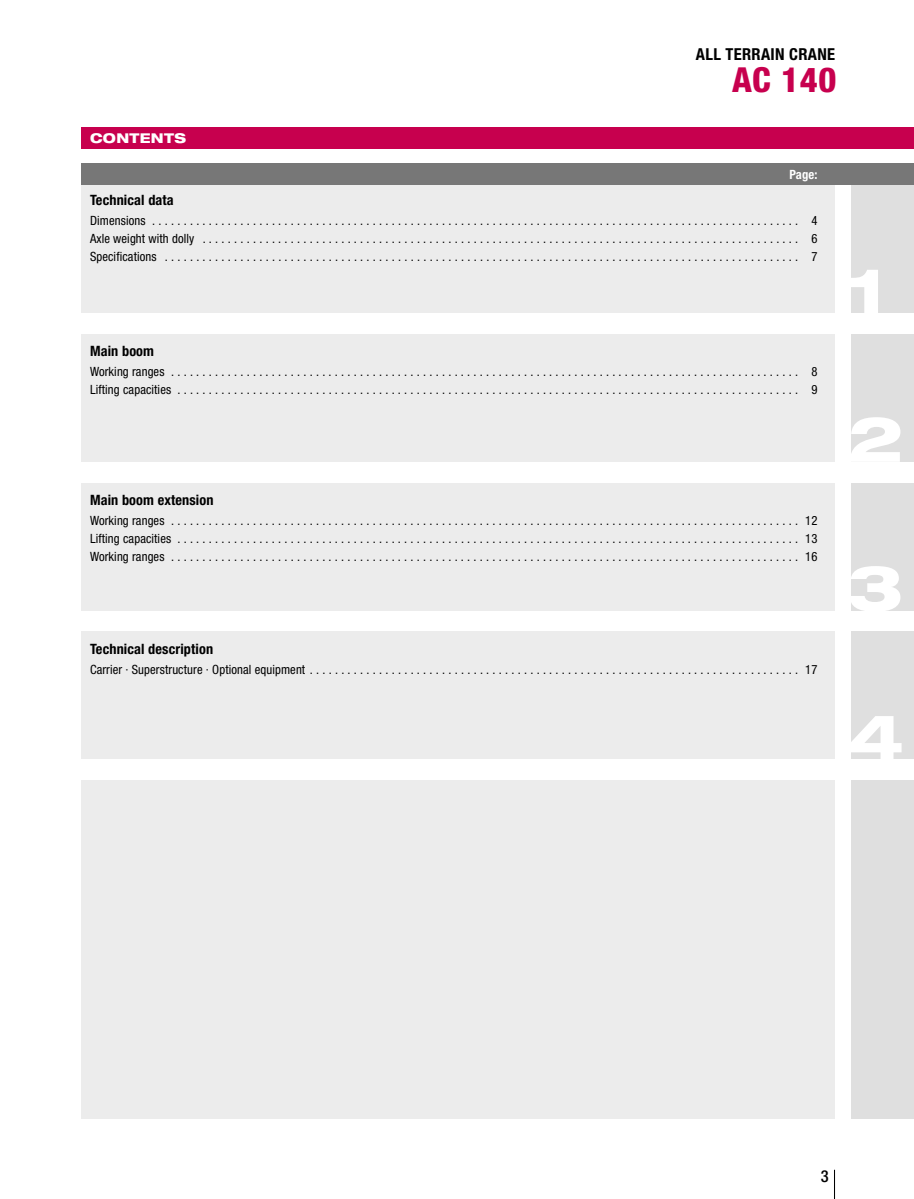
<style>
.page{position:relative;width:914px;height:1199px;background:#fff}
.page>*{position:absolute;margin:0;border:0;box-sizing:border-box;transform-origin:0 0}
.t1{font:800 expanded 63px "Helvetica Neue";color:#fff}
.t2{font:800 condensed 34.5px "Helvetica Neue";color:#c7004e}
.t3{font:700 condensed 16.5px "Helvetica Neue";letter-spacing:.02em;color:#000}
.t4{font:500 condensed 16.5px "Helvetica Neue";color:#000}
.t5{font:700 condensed 14.25px "Helvetica Neue";letter-spacing:.01em;color:#000}
.t6{font:800 expanded 13.5px "Helvetica Neue";letter-spacing:.025em;color:#fff}
.t7{font:condensed 12.75px/18px "Helvetica Neue";letter-spacing:.01em;color:#000;text-align:justify}
.t8{font:700 condensed 12.75px "Helvetica Neue";color:#fff}
</style>
<div class="page">
<div style="left:81px;top:128px;width:833px;height:21px;background:#c7004e"></div>
<svg style="left:834px;top:1169px;width:1px;height:29px"></svg>
<div style="left:851px;top:185px;width:63px;height:128px;background:#dfdfdf"></div>
<div style="left:851px;top:334px;width:63px;height:127px;background:#dfdfdf"></div>
<div style="left:851px;top:483px;width:63px;height:127px;background:#dfdfdf"></div>
<div style="left:851px;top:631px;width:63px;height:128px;background:#dfdfdf"></div>
<div style="left:81px;top:185px;width:753px;height:128px;background:#ececec"></div>
<div style="left:81px;top:334px;width:753px;height:127px;background:#ececec"></div>
<div style="left:81px;top:483px;width:753px;height:127px;background:#ececec"></div>
<div style="left:81px;top:631px;width:753px;height:128px;background:#ececec"></div>
<div style="left:81px;top:780px;width:753px;height:338px;background:#ececec"></div>
<div style="left:851px;top:780px;width:63px;height:338px;background:#dfdfdf"></div>
<div style="left:81px;top:164px;width:833px;height:21px;background:#777"></div>
<p class="t3" style="left:696px;top:48px;width:141px">ALL TERRAIN CRANE</p>
<h2 class="t2" style="left:732px;top:67px;width:106px">AC 140</h2>
<p class="t6" style="left:90px;top:133px;width:98px">CONTENTS</p>
<p class="t8" style="left:789px;top:170px;width:29px">Page:</p>
<p class="t5" style="left:90px;top:195px;width:85px">Technical data</p>
<p class="t7" style="left:90px;top:213px;width:729px">Dimensions . . . . . . . . . . . . . . . . . . . . . . . . . . . . . . . . . . . . . . . . . . . . . . . . . . . . . . . . . . . . . . . . . . . . . . . . . . . . . . . . . . . . . . . . . . . . . . . . . . . . . . . 4<br>Axle weight with dolly . . . . . . . . . . . . . . . . . . . . . . . . . . . . . . . . . . . . . . . . . . . . . . . . . . . . . . . . . . . . . . . . . . . . . . . . . . . . . . . . . . . . . . . . . . . . . . . 6<br>Specifications . . . . . . . . . . . . . . . . . . . . . . . . . . . . . . . . . . . . . . . . . . . . . . . . . . . . . . . . . . . . . . . . . . . . . . . . . . . . . . . . . . . . . . . . . . . . . . . . . . . . . 7</p>
<p class="t5" style="left:90px;top:345px;width:66px">Main boom</p>
<p class="t7" style="left:90px;top:363px;width:729px">Working ranges . . . . . . . . . . . . . . . . . . . . . . . . . . . . . . . . . . . . . . . . . . . . . . . . . . . . . . . . . . . . . . . . . . . . . . . . . . . . . . . . . . . . . . . . . . . . . . . . . . . . 8<br>Lifting capacities . . . . . . . . . . . . . . . . . . . . . . . . . . . . . . . . . . . . . . . . . . . . . . . . . . . . . . . . . . . . . . . . . . . . . . . . . . . . . . . . . . . . . . . . . . . . . . . . . . . 9</p>
<p class="t5" style="left:90px;top:494px;width:125px">Main boom extension</p>
<p class="t7" style="left:90px;top:512px;width:729px">Working ranges . . . . . . . . . . . . . . . . . . . . . . . . . . . . . . . . . . . . . . . . . . . . . . . . . . . . . . . . . . . . . . . . . . . . . . . . . . . . . . . . . . . . . . . . . . . . . . . . . . . . 12<br>Lifting capacities . . . . . . . . . . . . . . . . . . . . . . . . . . . . . . . . . . . . . . . . . . . . . . . . . . . . . . . . . . . . . . . . . . . . . . . . . . . . . . . . . . . . . . . . . . . . . . . . . . . 13<br>Working ranges . . . . . . . . . . . . . . . . . . . . . . . . . . . . . . . . . . . . . . . . . . . . . . . . . . . . . . . . . . . . . . . . . . . . . . . . . . . . . . . . . . . . . . . . . . . . . . . . . . . . 16</p>
<p class="t5" style="left:90px;top:643px;width:125px">Technical description</p>
<p class="t7" style="left:90px;top:661px;width:729px">Carrier · Superstructure · Optional equipment . . . . . . . . . . . . . . . . . . . . . . . . . . . . . . . . . . . . . . . . . . . . . . . . . . . . . . . . . . . . . . . . . . . . . . . . . . . . . . 17</p>
<h1 class="t1" style="left:847px;top:267px;width:40px">1</h1>
<h1 class="t1" style="left:847px;top:416px;width:57px">2</h1>
<h1 class="t1" style="left:847px;top:564px;width:57px">3</h1>
<h1 class="t1" style="left:848px;top:713px;width:57px">4</h1>
<p class="t4" style="left:820px;top:1170px;width:9px">3</p>
</div>
